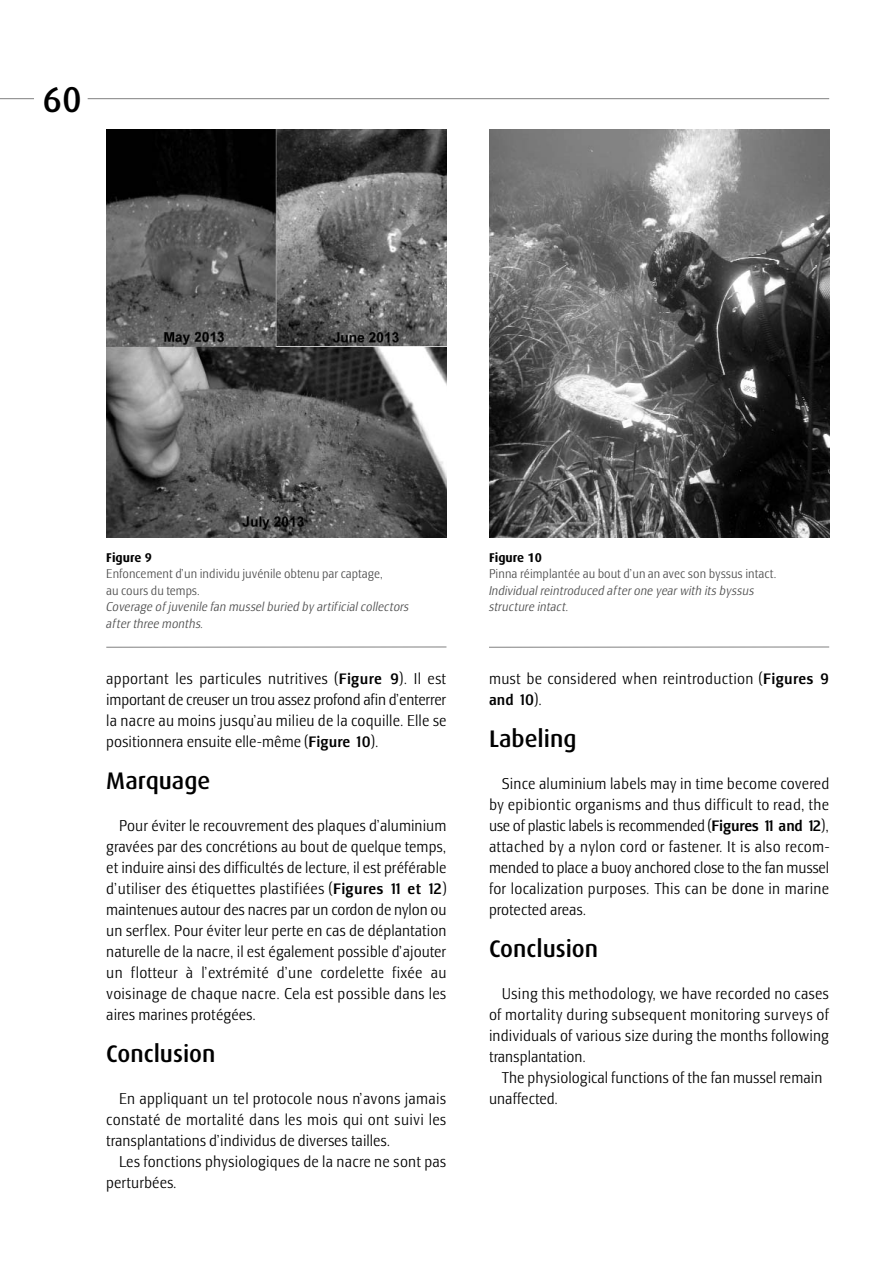
<style>
.page{position:relative;width:893px;height:1263px;background:#fff}
.page>*{position:absolute;margin:0;border:0;box-sizing:border-box;transform-origin:0 0}
.t1{font:500 36px "Dax";color:#000}
.t2{font:500 24px "Dax";color:#000}
.t3{font:300 condensed 15.75px/21px "Lesmore";color:#000;text-align:justify}
.t4{font:italic 300 condensed 12.75px/16.5px "Lesmore";color:#4d4d4d}
.t5{font:300 condensed 12.75px/16.5px "Lesmore";color:#4d4d4d}
.t6{font:700 12.75px "Dax";color:#000}
.s1{font-weight:500}
</style>
<div class="page">
<hr style="left:88px;top:98px;width:741px;height:1px;background:#808080">
<hr style="left:0;top:98px;width:34px;height:1px;background:#808080">
<img style="left:106px;top:130px;width:340px;height:408px">
<hr style="left:106px;top:647px;width:340px;height:1px;background:#808080">
<img style="left:489px;top:130px;width:340px;height:408px">
<hr style="left:489px;top:647px;width:340px;height:1px;background:#808080">
<h1 class="t1" style="left:43px;top:83px;width:41px">60</h1>
<p class="t6" style="left:106px;top:552px;width:47px">Figure 9</p>
<p class="t5" style="left:106px;top:567px;width:278px">Enfoncement d’un individu juvénile obtenu par captage, au cours du temps.</p>
<p class="t4" style="left:106px;top:600px;width:304px">Coverage of juvenile fan mussel buried by artificial collectors after three months.</p>
<p class="t3" style="left:106px;top:670px;width:342px">apportant les particules nutritives (<span class="s1">Figure 9</span>). Il est important de creuser un trou assez profond afin d’enterrer la nacre au moins jusqu’au milieu de la coquille. Elle se positionnera ensuite elle-même (<span class="s1">Figure 10</span>).</p>
<h2 class="t2" style="left:106px;top:770px;width:106px">Marquage</h2>
<p class="t3" style="left:106px;top:817px;width:342px;text-indent:13px">Pour éviter le recouvrement des plaques d’aluminium gravées par des concrétions au bout de quelque temps, et induire ainsi des difficultés de lecture, il est préférable d’utiliser des étiquettes plastifiées (<span class="s1">Figures 11 et 12</span>) maintenues autour des nacres par un cordon de nylon ou un serflex. Pour éviter leur perte en cas de déplantation naturelle de la nacre, il est également possible d’ajouter un flotteur à l’extrémité d’une cordelette fixée au voisinage de chaque nacre. Cela est possible dans les aires marines protégées.</p>
<h2 class="t2" style="left:106px;top:1043px;width:111px">Conclusion</h2>
<p class="t3" style="left:106px;top:1090px;width:342px;text-indent:13px">En appliquant un tel protocole nous n’avons jamais constaté de mortalité dans les mois qui ont suivi les transplantations d’individus de diverses tailles.</p>
<p class="t3" style="left:106px;top:1153px;width:342px;text-indent:13px">Les fonctions physiologiques de la nacre ne sont pas perturbées.</p>
<p class="t6" style="left:489px;top:552px;width:54px">Figure 10</p>
<p class="t5" style="left:489px;top:567px;width:289px">Pinna réimplantée au bout d’un an avec son byssus intact.</p>
<p class="t4" style="left:489px;top:583px;width:267px">Individual reintroduced after one year with its byssus structure intact.</p>
<p class="t3" style="left:489px;top:670px;width:342px">must be considered when reintroduction (<span class="s1">Figures 9 and 10</span>).</p>
<h2 class="t2" style="left:489px;top:728px;width:89px">Labeling</h2>
<p class="t3" style="left:489px;top:775px;width:342px;text-indent:13px">Since aluminium labels may in time become covered by epibiontic organisms and thus difficult to read, the use of plastic labels is recommended (<span class="s1">Figures 11 and 12</span>), attached by a nylon cord or fastener. It is also recom&shy;mended to place a buoy anchored close to the fan mussel for localization purposes. This can be done in marine protected areas.</p>
<h2 class="t2" style="left:489px;top:938px;width:111px">Conclusion</h2>
<p class="t3" style="left:489px;top:985px;width:342px;text-indent:13px">Using this methodology, we have recorded no cases of mortality during subsequent monitoring surveys of individuals of various size during the months following transplantation.</p>
<p class="t3" style="left:489px;top:1069px;width:335px;text-indent:13px">The physiological functions of the fan mussel remain unaffected.</p>
</div>
